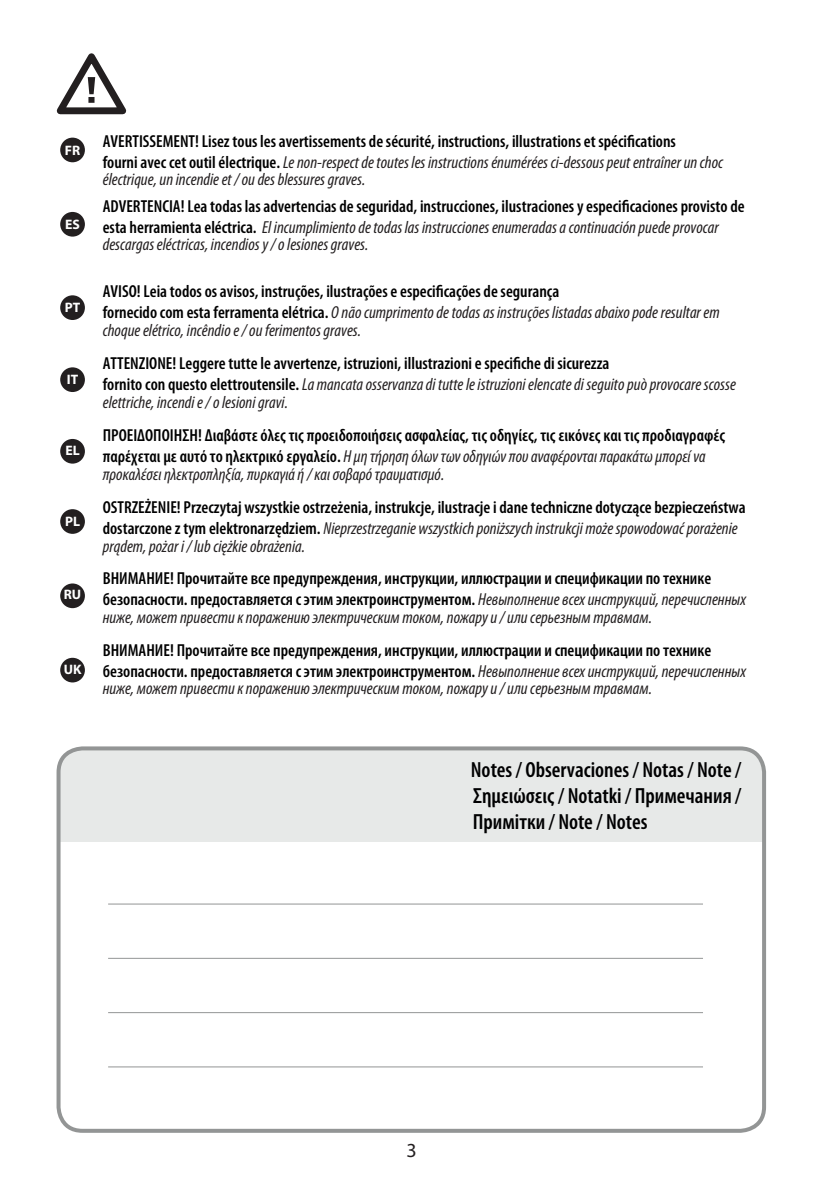
<style>
.page{position:relative;width:823px;height:1191px;background:#fff}
.page>*{position:absolute;margin:0;border:0;box-sizing:border-box;transform-origin:0 0}
.t1{font:600 condensed 22px/26px "Myriad Pro";color:#000001;text-align:justify}
.t2{font:20px "Myriad Pro";color:#231f20}
.t3{font:600 condensed 17.4px/20.8px "Myriad Pro";color:#000001}
.t4{font:italic condensed 17.4px "Myriad Pro";color:#231f20}
.t5{font:700 13.8px "Myriad Pro";color:#fff}
.s1{font-weight:400;font-style:italic;color:#231f20}
</style>
<div class="page">
<svg style="left:56px;top:53px;width:71px;height:62px"></svg>
<div style="left:61px;top:749px;width:702px;height:93px;background:#e7e9e8"></div>
<hr style="left:108px;top:903px;width:594px;height:1px;background:#939595">
<hr style="left:108px;top:957px;width:594px;height:1px;background:#939595">
<hr style="left:108px;top:1012px;width:594px;height:1px;background:#939595">
<hr style="left:108px;top:1066px;width:594px;height:1px;background:#939595">
<div style="left:56px;top:746px;width:709px;height:386px;border:4px solid #939595;border-radius:24px"></div>
<div style="left:60px;top:138px;width:25px;height:24px;background:#231f20;border-radius:50%"></div>
<div style="left:60px;top:212px;width:25px;height:25px;background:#231f20;border-radius:50%"></div>
<div style="left:60px;top:295px;width:25px;height:25px;background:#231f20;border-radius:50%"></div>
<div style="left:60px;top:367px;width:25px;height:25px;background:#231f20;border-radius:50%"></div>
<div style="left:60px;top:439px;width:25px;height:24px;background:#231f20;border-radius:50%"></div>
<div style="left:60px;top:509px;width:25px;height:25px;background:#231f20;border-radius:50%"></div>
<div style="left:60px;top:583px;width:25px;height:25px;background:#231f20;border-radius:50%"></div>
<div style="left:60px;top:658px;width:25px;height:24px;background:#231f20;border-radius:50%"></div>
<p class="t5" style="left:65px;top:141px;width:17px">FR</p>
<p class="t5" style="left:65px;top:215px;width:16px">ES</p>
<p class="t5" style="left:65px;top:299px;width:17px">PT</p>
<p class="t5" style="left:67px;top:371px;width:13px">IT</p>
<p class="t5" style="left:65px;top:442px;width:16px">EL</p>
<p class="t5" style="left:65px;top:512px;width:16px">PL</p>
<p class="t5" style="left:64px;top:586px;width:19px">RU</p>
<p class="t5" style="left:64px;top:660px;width:19px">UK</p>
<p class="t3" style="left:103px;top:131px;width:621px">AVERTISSEMENT! Lisez tous les avertissements de sécurité, instructions, illustrations et spécifications<br>fourni avec cet outil électrique. <span class="s1">Le non-respect de toutes les instructions énumérées ci-dessous peut entraîner un choc</span></p>
<p class="t4" style="left:103px;top:169px;width:264px">électrique, un incendie et / ou des blessures graves.</p>
<p class="t3" style="left:103px;top:196px;width:643px">ADVERTENCIA! Lea todas las advertencias de seguridad, instrucciones, ilustraciones y especificaciones provisto de esta herramienta eléctrica. <span class="s1">El incumplimiento de todas las instrucciones enumeradas a continuación puede provocar</span></p>
<p class="t4" style="left:103px;top:234px;width:267px">descargas eléctricas, incendios y / o lesiones graves.</p>
<p class="t3" style="left:103px;top:281px;width:618px">AVISO! Leia todos os avisos, instruções, ilustrações e especificações de segurança<br>fornecido com esta ferramenta elétrica. <span class="s1">O não cumprimento de todas as instruções listadas abaixo pode resultar em</span></p>
<p class="t4" style="left:103px;top:319px;width:260px">choque elétrico, incêndio e / ou ferimentos graves.</p>
<p class="t3" style="left:103px;top:353px;width:634px">ATTENZIONE! Leggere tutte le avvertenze, istruzioni, illustrazioni e specifiche di sicurezza<br>fornito con questo elettroutensile. <span class="s1">La mancata osservanza di tutte le istruzioni elencate di seguito può provocare scosse</span></p>
<p class="t4" style="left:103px;top:391px;width:187px">elettriche, incendi e / o lesioni gravi.</p>
<p class="t3" style="left:103px;top:425px;width:623px">ΠΡΟΕΙ∆ΟΠΟΙΗΣΗ! ∆ιαβάστε όλες τις προειδοποιήσεις ασφαλείας, τις οδηγίες, τις εικόνες και τις προδιαγραφές παρέχεται με αυτό το ηλεκτρικό εργαλείο. <span class="s1">Η μη τήρηση όλων των οδηγιών που αναφέρονται παρακάτω μπορεί να</span></p>
<p class="t4" style="left:103px;top:463px;width:343px">προκαλέσει ηλεκτροπληξία, πυρκαγιά ή / και σοβαρό τραυματισμό.</p>
<p class="t3" style="left:103px;top:497px;width:644px">OSTRZEŻENIE! Przeczytaj wszystkie ostrzeżenia, instrukcje, ilustracje i dane techniczne dotyczące bezpieczeństwa dostarczone z tym elektronarzędziem. <span class="s1">Nieprzestrzeganie wszystkich poniższych instrukcji może spowodować porażenie</span></p>
<p class="t4" style="left:103px;top:535px;width:204px">prądem, pożar i / lub ciężkie obrażenia.</p>
<p class="t3" style="left:103px;top:568px;width:644px">ВНИМАНИЕ! Прочитайте все предупреждения, инструкции, иллюстрации и спецификации по технике безопасности. предоставляется с этим электроинструментом. <span class="s1">Невыполнение всех инструкций, перечисленных</span></p>
<p class="t4" style="left:103px;top:606px;width:550px">ниже, может привести к поражению электрическим током, пожару и / или серьезным травмам.</p>
<p class="t3" style="left:103px;top:640px;width:644px">ВНИМАНИЕ! Прочитайте все предупреждения, инструкции, иллюстрации и спецификации по технике безопасности. предоставляется с этим электроинструментом. <span class="s1">Невыполнение всех инструкций, перечисленных</span></p>
<p class="t4" style="left:103px;top:678px;width:550px">ниже, может привести к поражению электрическим током, пожару и / или серьезным травмам.</p>
<p class="t1" style="left:470px;top:757px;width:272px">Notes / Observaciones / Notas / Note / Σημειώσεις / Notatki / Примечания / Примітки / Note / Notes</p>
<p class="t2" style="left:406px;top:1137px;width:12px">3</p>
</div>
